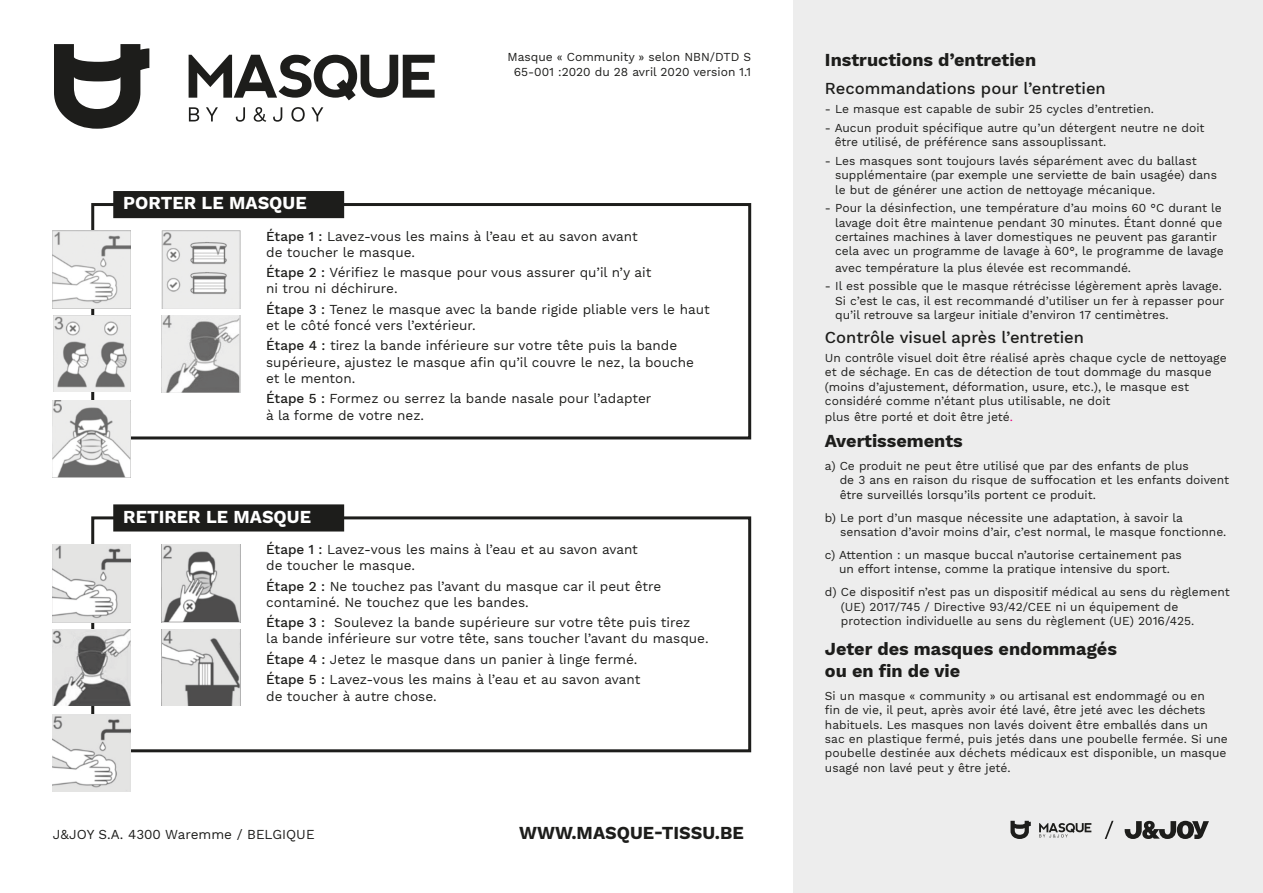
<style>
.page{position:relative;width:1263px;height:893px;background:#fff}
.page>*{position:absolute;margin:0;border:0;box-sizing:border-box;transform-origin:0 0}
.Titres{font:700 18px/21.6px "Work Sans";color:#1d1d1b}
.Titres-2{font:700 18px "Work Sans";color:#fff}
.Sous_titre_1{font:500 16.5px "Work Sans";color:#1d1d1b}
.corps{font:500 16.5px "Work Sans";color:#1d1d1b}
.corps-2{font:13.5px/16.2px "Work Sans";color:#1d1d1b}
.corps-3{font:12px/14.4px "Work Sans";color:#1d1d1b}
.s1{font-weight:500}
.s2{color:#e6007e}
</style>
<div class="page">
<div style="left:794px;top:0;width:469px;height:893px;background:#ededed"></div>
<div style="left:91px;top:516px;width:660px;height:236px;border:3px solid #1d1d1b"></div>
<img style="left:53px;top:544px;width:78px;height:78px">
<img style="left:53px;top:629px;width:78px;height:76px">
<img style="left:53px;top:714px;width:78px;height:78px">
<img style="left:162px;top:544px;width:78px;height:78px">
<img style="left:162px;top:629px;width:78px;height:76px">
<div style="left:114px;top:505px;width:229px;height:26px;background:#1d1d1b"></div>
<div style="left:113px;top:504px;width:231px;height:27px;border:2px solid #1d1d1b"></div>
<div style="left:91px;top:203px;width:660px;height:236px;border:3px solid #1d1d1b"></div>
<img style="left:53px;top:316px;width:77px;height:76px">
<img style="left:53px;top:231px;width:78px;height:77px">
<img style="left:53px;top:400px;width:78px;height:78px">
<img style="left:162px;top:231px;width:78px;height:78px">
<img style="left:162px;top:316px;width:78px;height:76px">
<div style="left:114px;top:192px;width:229px;height:25px;background:#1d1d1b"></div>
<div style="left:113px;top:191px;width:231px;height:27px;border:2px solid #1d1d1b"></div>
<svg style="left:1039px;top:823px;width:52px;height:14px"></svg>
<svg style="left:1010px;top:821px;width:21px;height:18px"></svg>
<svg style="left:1125px;top:821px;width:84px;height:18px"></svg>
<svg style="left:1105px;top:821px;width:8px;height:18px"></svg>
<svg style="left:189px;top:55px;width:246px;height:45px"></svg>
<svg style="left:189px;top:107px;width:10px;height:14px"></svg>
<svg style="left:206px;top:107px;width:12px;height:14px"></svg>
<svg style="left:236px;top:107px;width:9px;height:15px"></svg>
<svg style="left:254px;top:107px;width:12px;height:15px"></svg>
<svg style="left:273px;top:107px;width:9px;height:15px"></svg>
<svg style="left:291px;top:107px;width:14px;height:15px"></svg>
<svg style="left:311px;top:107px;width:12px;height:14px"></svg>
<svg style="left:54px;top:44px;width:95px;height:85px"></svg>
<p class="Titres-2" style="left:123px;top:193px;width:185px">PORTER LE MASQUE</p>
<p class="corps-3" style="left:508px;top:50px;width:245px;text-align:center">Masque « Community » selon NBN/DTD S<br>65-001 :2020 du 28 avril 2020 version 1.1</p>
<p class="corps-2" style="left:266px;top:228px;width:373px"><span class="s1">Étape 1 :</span> Lavez-vous les mains à l’eau et au savon avant de toucher le masque.</p>
<p class="corps-2" style="left:266px;top:265px;width:387px"><span class="s1">Étape 2 :</span> Vérifiez le masque pour vous assurer qu’il n’y ait ni trou ni déchirure.</p>
<p class="corps-2" style="left:266px;top:302px;width:445px"><span class="s1">Étape 3 :</span> Tenez le masque avec la bande rigide pliable vers le haut et le côté foncé vers l’extérieur.</p>
<p class="corps-2" style="left:266px;top:338px;width:429px"><span class="s1">Étape 4 :</span> tirez la bande inférieure sur votre tête puis la bande supérieure, ajustez le masque afin qu’il couvre le nez, la bouche et le menton.</p>
<p class="corps-2" style="left:266px;top:391px;width:387px"><span class="s1">Étape 5 :</span> Formez ou serrez la bande nasale pour l’adapter à la forme de votre nez.</p>
<p class="Titres-2" style="left:123px;top:506px;width:189px">RETIRER LE MASQUE</p>
<p class="corps-2" style="left:266px;top:542px;width:373px"><span class="s1">Étape 1 :</span> Lavez-vous les mains à l’eau et au savon avant de toucher le masque.</p>
<p class="corps-2" style="left:266px;top:578px;width:396px"><span class="s1">Étape 2 :</span> Ne touchez pas l’avant du masque car il peut être contaminé. Ne touchez que les bandes.</p>
<p class="corps-2" style="left:266px;top:615px;width:444px"><span class="s1">Étape 3 :</span> Soulevez la bande supérieure sur votre tête puis tirez<br>la bande inférieure sur votre tête, sans toucher l’avant du masque.</p>
<p class="corps-2" style="left:266px;top:652px;width:373px"><span class="s1">Étape 4 :</span> Jetez le masque dans un panier à linge fermé.</p>
<p class="corps-2" style="left:266px;top:672px;width:376px"><span class="s1">Étape 5 :</span> Lavez-vous les mains à l’eau et au savon avant de toucher à autre chose.</p>
<p class="corps-2" style="left:53px;top:827px;width:263px">J&amp;JOY S.A. 4300 Waremme / BELGIQUE</p>
<p class="Titres" style="left:519px;top:823px;width:226px">WWW.MASQUE-TISSU.BE</p>
<p class="Titres" style="left:825px;top:50px;width:213px">Instructions d’entretien</p>
<p class="Sous_titre_1" style="left:825px;top:79px;width:282px">Recommandations pour l’entretien</p>
<p class="corps-3" style="left:825px;top:102px;width:331px">- Le masque est capable de subir 25 cycles d’entretien.</p>
<p class="corps-3" style="left:835px;top:121px;width:371px;text-indent:-10px">- Aucun produit spécifique autre qu’un détergent neutre ne doit être utilisé, de préférence sans assouplissant.</p>
<p class="corps-3" style="left:835px;top:154px;width:383px;text-indent:-10px">- Les masques sont toujours lavés séparément avec du ballast supplémentaire (par exemple une serviette de bain usagée) dans le but de générer une action de nettoyage mécanique.</p>
<p class="corps-3" style="left:835px;top:201px;width:390px;text-indent:-10px">- Pour la désinfection, une température d’au moins 60 °C durant le lavage doit être maintenue pendant 30 minutes. Étant donné que certaines machines à laver domestiques ne peuvent pas garantir cela avec un programme de lavage à 60°, le programme de lavage</p>
<p class="corps-3" style="left:835px;top:261px;width:297px">avec température la plus élevée est recommandé.</p>
<p class="corps-3" style="left:835px;top:280px;width:391px;text-indent:-10px">- Il est possible que le masque rétrécisse légèrement après lavage.<br>Si c’est le cas, il est recommandé d’utiliser un fer à repasser pour qu’il retrouve sa largeur initiale d’environ 17 centimètres.</p>
<p class="corps" style="left:825px;top:328px;width:261px">Contrôle visuel après l’entretien</p>
<p class="corps-3" style="left:825px;top:351px;width:403px">Un contrôle visuel doit être réalisé après chaque cycle de nettoyage et de séchage. En cas de détection de tout dommage du masque (moins d’ajustement, déformation, usure, etc.), le masque est considéré comme n’étant plus utilisable, ne doit</p>
<p class="corps-3" style="left:825px;top:410px;width:189px">plus être porté et doit être jeté<span class="s2">.</span></p>
<p class="Titres" style="left:825px;top:431px;width:139px">Avertissements</p>
<p class="corps-3" style="left:840px;top:459px;width:391px;text-indent:-15px">a) Ce produit ne peut être utilisé que par des enfants de plus<br>de 3 ans en raison du risque de suffocation et les enfants doivent être surveillés lorsqu’ils portent ce produit.</p>
<p class="corps-3" style="left:840px;top:511px;width:388px;text-indent:-15px">b) Le port d’un masque nécessite une adaptation, à savoir la sensation d’avoir moins d’air, c’est normal, le masque fonctionne.</p>
<p class="corps-3" style="left:825px;top:548px;width:358px;text-align:center">c) Attention : un masque buccal n’autorise certainement pas un effort intense, comme la pratique intensive du sport.</p>
<p class="corps-3" style="left:841px;top:586px;width:390px;text-indent:-16px">d) Ce dispositif n’est pas un dispositif médical au sens du règlement (UE) 2017/745 / Directive 93/42/CEE ni un équipement de protection individuelle au sens du règlement (UE) 2016/425.</p>
<p class="Titres" style="left:825px;top:639px;width:294px">Jeter des masques endommagés ou en fin de vie</p>
<p class="corps-3" style="left:825px;top:689px;width:404px">Si un masque « community » ou artisanal est endommagé ou en<br>fin de vie, il peut, après avoir été lavé, être jeté avec les déchets habituels. Les masques non lavés doivent être emballés dans un sac en plastique fermé, puis jetés dans une poubelle fermée. Si une poubelle destinée aux déchets médicaux est disponible, un masque usagé non lavé peut y être jeté.</p>
</div>
